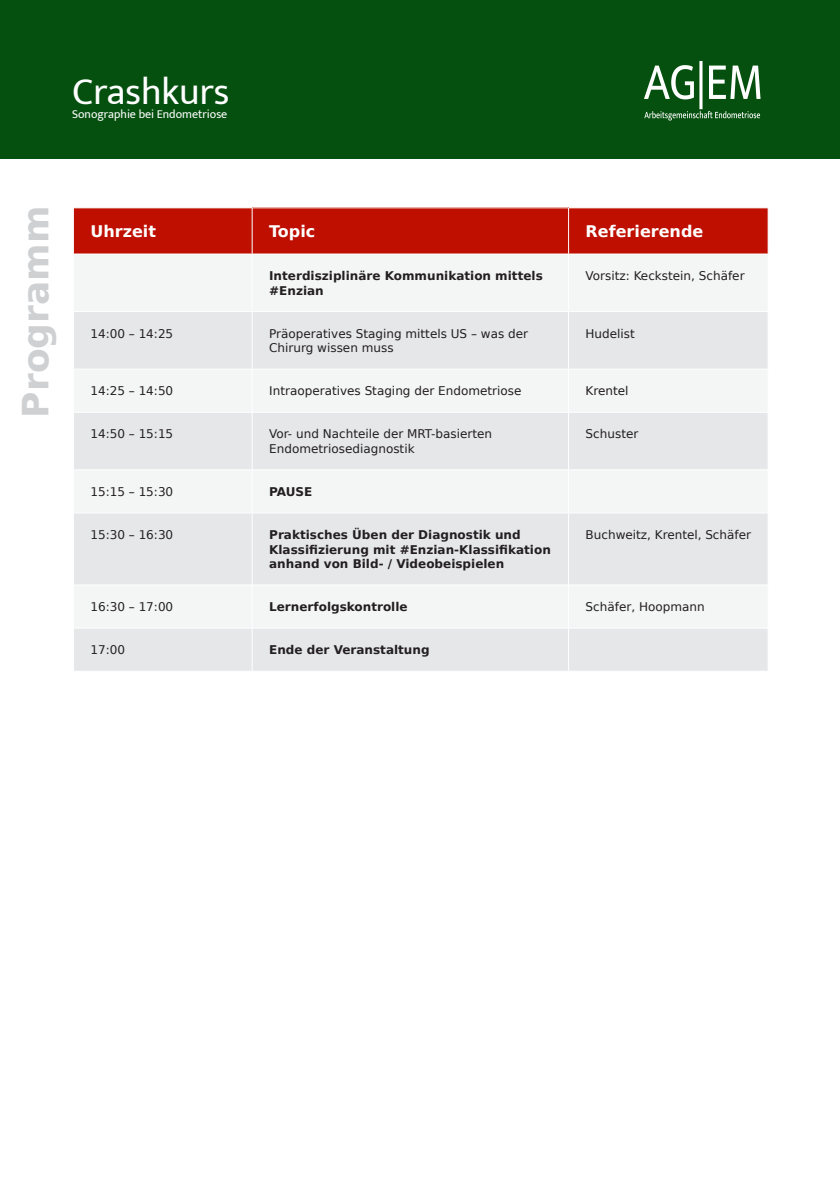
<style>
.page{position:relative;width:840px;height:1191px;background:#fff}
.page>*{position:absolute;margin:0;border:0;box-sizing:border-box;transform-origin:0 0}
.t1{font:38px "Mukta Mahee";color:#fff}
.t2{font:700 36px "DejaVu Sans";color:#cfd0d2}
.t3{font:700 16px "DejaVu Sans";color:#fff}
.t4{font:12px/14.4px "DejaVu Sans";color:#231f20}
.t5{font:700 12px/14.4px "DejaVu Sans";color:#231f20}
.t6{font:12px "Mukta Mahee";color:#fff}
</style>
<div class="page">
<div style="left:0;top:0;width:839px;height:159px;background:#05500f"></div>
<svg style="left:644px;top:61px;width:116px;height:59px"></svg>
<div style="left:74px;top:208px;width:693px;height:46px;background:#be0f00"></div>
<div style="left:252px;top:208px;width:316px;height:46px;background:#be0f00"></div>
<div style="left:74px;top:255px;width:693px;height:56px;background:#f4f5f5"></div>
<svg style="left:74px;top:312px;width:693px;height:359px;fill:#e6e7e9"></svg>
<hr style="left:252px;top:208px;width:1px;height:46px;background:#fff">
<hr style="left:568px;top:208px;width:1px;height:46px;background:#fff">
<hr style="left:252px;top:254px;width:1px;height:57px;background:#fff">
<hr style="left:568px;top:254px;width:1px;height:57px;background:#fff">
<hr style="left:252px;top:312px;width:1px;height:57px;background:#fff">
<hr style="left:568px;top:312px;width:1px;height:57px;background:#fff">
<hr style="left:73px;top:369px;width:179px;height:1px;background:#fff">
<hr style="left:252px;top:369px;width:316px;height:1px;background:#fff">
<hr style="left:252px;top:369px;width:1px;height:43px;background:#fff">
<hr style="left:568px;top:369px;width:200px;height:1px;background:#fff">
<hr style="left:568px;top:369px;width:1px;height:43px;background:#fff">
<hr style="left:73px;top:412px;width:179px;height:1px;background:#fff">
<hr style="left:252px;top:412px;width:316px;height:1px;background:#fff">
<hr style="left:252px;top:412px;width:1px;height:57px;background:#fff">
<hr style="left:568px;top:412px;width:200px;height:1px;background:#fff">
<hr style="left:568px;top:412px;width:1px;height:57px;background:#fff">
<hr style="left:73px;top:469px;width:179px;height:1px;background:#fff">
<hr style="left:252px;top:469px;width:316px;height:1px;background:#fff">
<hr style="left:252px;top:470px;width:1px;height:43px;background:#fff">
<hr style="left:568px;top:469px;width:200px;height:1px;background:#fff">
<hr style="left:568px;top:470px;width:1px;height:43px;background:#fff">
<hr style="left:73px;top:512px;width:179px;height:1px;background:#fff">
<hr style="left:252px;top:512px;width:316px;height:1px;background:#fff">
<hr style="left:252px;top:513px;width:1px;height:71px;background:#fff">
<hr style="left:568px;top:512px;width:200px;height:1px;background:#fff">
<hr style="left:568px;top:513px;width:1px;height:71px;background:#fff">
<hr style="left:73px;top:584px;width:179px;height:1px;background:#fff">
<hr style="left:252px;top:584px;width:316px;height:1px;background:#fff">
<hr style="left:252px;top:585px;width:1px;height:43px;background:#fff">
<hr style="left:568px;top:584px;width:200px;height:1px;background:#fff">
<hr style="left:568px;top:585px;width:1px;height:43px;background:#fff">
<hr style="left:73px;top:628px;width:179px;height:1px;background:#fff">
<hr style="left:252px;top:628px;width:316px;height:1px;background:#fff">
<hr style="left:252px;top:628px;width:1px;height:43px;background:#fff">
<hr style="left:568px;top:628px;width:200px;height:1px;background:#fff">
<hr style="left:568px;top:628px;width:1px;height:43px;background:#fff">
<p class="t1" style="left:72px;top:69px;width:159px">Crashkurs</p>
<p class="t6" style="left:72px;top:107px;width:156px">Sonographie bei Endometriose</p>
<p class="t2" style="left:6px;top:417px;width:213px;rotate:-90deg">Programm</p>
<p class="t3" style="left:90px;top:218px;width:67px">Uhrzeit</p>
<p class="t3" style="left:269px;top:218px;width:48px">Topic</p>
<p class="t3" style="left:585px;top:218px;width:119px">Referierende</p>
<p class="t5" style="left:269px;top:268px;width:275px">Interdisziplinäre Kommunikation mittels #Enzian</p>
<p class="t4" style="left:585px;top:268px;width:160px">Vorsitz: Keckstein, Schäfer</p>
<p class="t4" style="left:90px;top:326px;width:84px">14:00 – 14:25</p>
<p class="t4" style="left:269px;top:326px;width:260px">Präoperatives Staging mittels US – was der<br>Chirurg wissen muss</p>
<p class="t4" style="left:585px;top:326px;width:51px">Hudelist</p>
<p class="t4" style="left:90px;top:383px;width:84px">14:25 – 14:50</p>
<p class="t4" style="left:269px;top:383px;width:253px">Intraoperatives Staging der Endometriose</p>
<p class="t4" style="left:585px;top:383px;width:44px">Krentel</p>
<p class="t4" style="left:90px;top:426px;width:84px">14:50 – 15:15</p>
<p class="t4" style="left:269px;top:426px;width:224px">Vor- und Nachteile der MRT-basierten<br>Endometriosediagnostik</p>
<p class="t4" style="left:585px;top:426px;width:54px">Schuster</p>
<p class="t4" style="left:90px;top:484px;width:84px">15:15 – 15:30</p>
<p class="t5" style="left:269px;top:484px;width:45px">PAUSE</p>
<p class="t4" style="left:90px;top:527px;width:84px">15:30 – 16:30</p>
<p class="t5" style="left:269px;top:527px;width:283px">Praktisches Üben der Diagnostik und<br>Klassifizierung mit #Enzian-Klassifikation anhand von Bild- / Videobeispielen</p>
<p class="t4" style="left:585px;top:527px;width:167px">Buchweitz, Krentel, Schäfer</p>
<p class="t4" style="left:90px;top:599px;width:84px">16:30 – 17:00</p>
<p class="t5" style="left:269px;top:599px;width:140px">Lernerfolgskontrolle</p>
<p class="t4" style="left:585px;top:599px;width:120px">Schäfer, Hoopmann</p>
<p class="t4" style="left:90px;top:642px;width:36px">17:00</p>
<p class="t5" style="left:269px;top:642px;width:162px">Ende der Veranstaltung</p>
</div>
